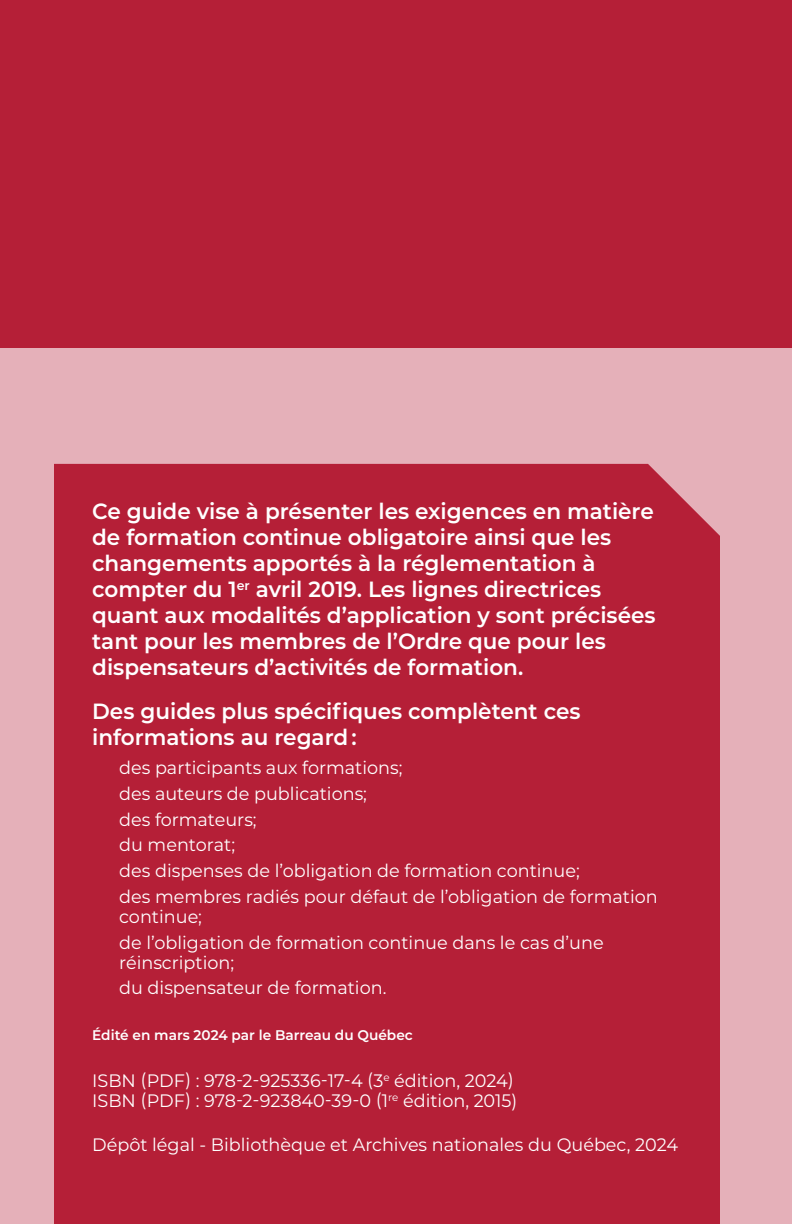
<style>
.page{position:relative;width:792px;height:1224px;background:#e5b0b9}
.page>*{position:absolute;margin:0;border:0;box-sizing:border-box;transform-origin:0 0}
.t1{font:600 22px/26px "Montserrat";color:#fff}
.t2{font:18px/20px "Montserrat";color:#fff}
.t3{font:600 14px "Montserrat";color:#fff}
.s1{font-family:"Myriad Pro";font-size:28px;color:#b51f37}
</style>
<div class="page">
<div style="left:0;top:0;width:792px;height:347px;background:#b51f37"></div>
<div style="left:54px;top:464px;width:666px;height:760px;background:#b51f37"></div>
<p class="t1" style="left:92px;top:497px;width:565px">Ce guide vise à présenter les exigences en matière de formation continue obligatoire ainsi que les changements apportés à la réglementation à compter du 1<sup>er</sup> avril 2019. Les lignes directrices quant aux modalités d’application y sont précisées tant pour les membres de l’Ordre que pour les dispensateurs d’activités de formation.</p>
<p class="t1" style="left:92px;top:697px;width:490px">Des guides plus spécifiques complètent ces informations au regard :</p>
<p class="t2" style="left:105px;top:757px;width:299px"><span class="s1">•</span> des participants aux formations;</p>
<p class="t2" style="left:105px;top:783px;width:264px"><span class="s1">•</span> des auteurs de publications;</p>
<p class="t2" style="left:105px;top:809px;width:153px"><span class="s1">•</span> des formateurs;</p>
<p class="t2" style="left:105px;top:834px;width:132px"><span class="s1">•</span> du mentorat;</p>
<p class="t2" style="left:105px;top:860px;width:477px"><span class="s1">•</span> des dispenses de l’obligation de formation continue;</p>
<p class="t2" style="left:119px;top:886px;width:540px;text-indent:-14px"><span class="s1">•</span> des membres radiés pour défaut de l’obligation de formation continue;</p>
<p class="t2" style="left:119px;top:932px;width:486px;text-indent:-14px"><span class="s1">•</span> de l’obligation de formation continue dans le cas d’une réinscription;</p>
<p class="t2" style="left:105px;top:977px;width:283px"><span class="s1">•</span> du dispensateur de formation.</p>
<p class="t3" style="left:92px;top:1025px;width:322px">Édité en mars 2024 par le Barreau du Québec</p>
<p class="t2" style="left:92px;top:1070px;width:427px">ISBN (PDF) : 978-2-925336-17-4 (3<sup>e</sup> édition, 2024)<br>ISBN (PDF) : 978-2-923840-39-0 (1<sup>re</sup> édition, 2015)</p>
<p class="t2" style="left:92px;top:1134px;width:587px">Dépôt légal - Bibliothèque et Archives nationales du Québec, 2024</p>
</div>
